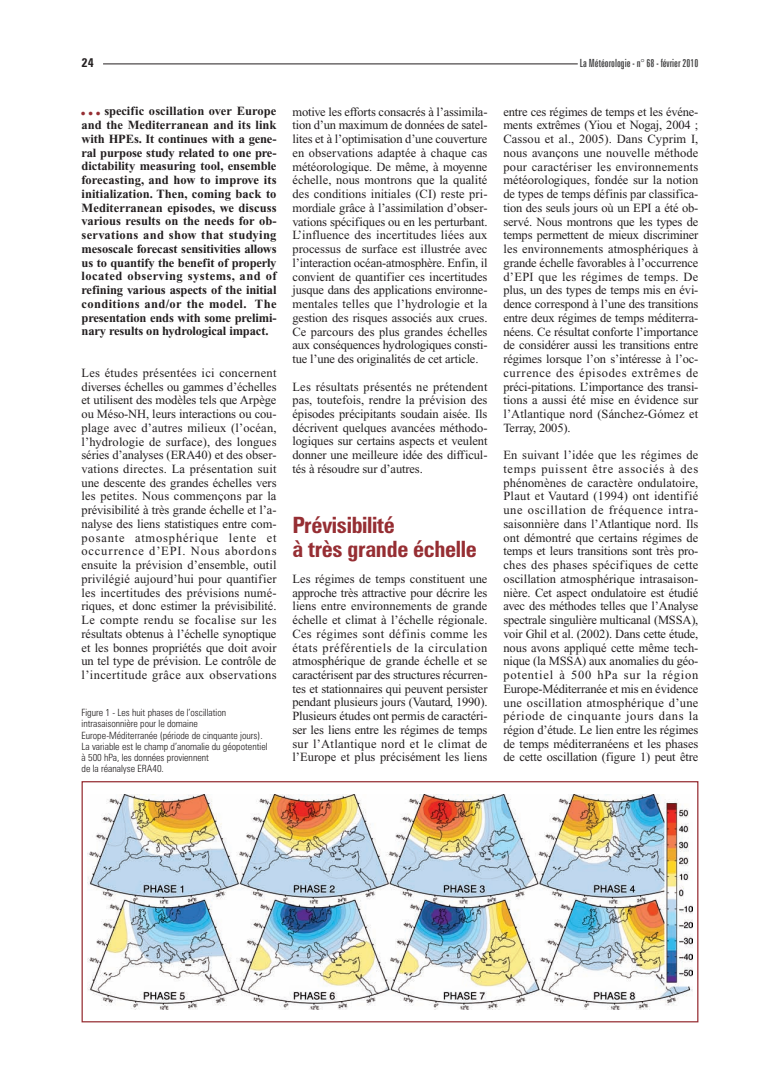
<style>
.page{position:relative;width:780px;height:1088px;background:#fff}
.page>*{position:absolute;margin:0;border:0;box-sizing:border-box;transform-origin:0 0}
.t1{font:700 condensed 22.5px/24px "Zurich BT";letter-spacing:-.015em;color:#962e33}
.t2{font:700 22.5px "Times New Roman";color:#962e33}
.t3{font:12.5px/13.8px "Times New Roman";letter-spacing:-.01em;color:#231f20;text-align:justify}
.t4{font:700 12.5px/13.8px "Times New Roman";letter-spacing:-.01em;color:#231f20;text-align:justify}
.t5{font:700 condensed 12.5px "Zurich BT";color:#231f20}
.t6{font:extra-condensed 11.25px "Zurich BT";color:#3e3e3f}
.t7{font:300 condensed 10px/11.2px "Zurich BT";color:#231f20}
</style>
<div class="page">
<hr style="left:103px;top:64px;width:474px;height:1px;background:#231f20">
<img style="left:88px;top:794px;width:604px;height:215px">
<div style="left:81px;top:781px;width:617px;height:241px;border:1px solid #962e33"></div>
<p class="t5" style="left:81px;top:58px;width:14px">24</p>
<p class="t6" style="left:579px;top:58px;width:120px">La Météorologie - n° 68 - février 2010</p>
<p class="t4" style="left:81px;top:106px;width:196px;text-indent:23px">specific oscillation over Europe and the Mediterranean and its link with HPEs. It continues with a gene&shy;ral purpose study related to one pre&shy;dictability measuring tool, ensemble forecasting, and how to improve its initialization. Then, coming back to Mediterranean episodes, we discuss various results on the needs for ob&shy;servations and show that studying mesoscale forecast sensitivities allows us to quantify the benefit of properly located observing systems, and of refining various aspects of the initial conditions and/or the model. The presentation ends with some prelimi&shy;nary results on hydrological impact.</p>
<p class="t3" style="left:81px;top:367px;width:196px">Les études présentées ici concernent diverses échelles ou gammes d’échelles et utilisent des modèles tels que Arpège ou Méso-NH, leurs interactions ou cou&shy;plage avec d’autres milieux (l’océan, l’hydrologie de surface), des longues séries d’analyses (ERA40) et des obser&shy;vations directes. La présentation suit une descente des grandes échelles vers les petites. Nous commençons par la prévisibilité à très grande échelle et l’a&shy;nalyse des liens statistiques entre com&shy;posante atmosphérique lente et occurrence d’EPI. Nous abordons ensuite la prévision d’ensemble, outil privilégié aujourd’hui pour quantifier les incertitudes des prévisions numé&shy;riques, et donc estimer la prévisibilité.<br>Le compte rendu se focalise sur les résultats obtenus à l’échelle synoptique et les bonnes propriétés que doit avoir un tel type de prévision. Le contrôle de l’incertitude grâce aux observations</p>
<h1 class="t2" style="left:80px;top:100px;width:24px">…</h1>
<p class="t3" style="left:292px;top:106px;width:196px">motive les efforts consacrés à l’assimila&shy;tion d’un maximum de données de satel&shy;lites et à l’optimisation d’une couverture en observations adaptée à chaque cas météorologique. De même, à moyenne échelle, nous montrons que la qualité des conditions initiales (CI) reste pri&shy;mordiale grâce à l’assimilation d’obser&shy;vations spécifiques ou en les perturbant.<br>L’influence des incertitudes liées aux processus de surface est illustrée avec l’interaction océan-atmosphère. Enfin, il convient de quantifier ces incertitudes jusque dans des applications environne&shy;mentales telles que l’hydrologie et la gestion des risques associés aux crues.<br>Ce parcours des plus grandes échelles aux conséquences hydrologiques consti&shy;tue l’une des originalités de cet article.</p>
<p class="t3" style="left:292px;top:381px;width:196px">Les résultats présentés ne prétendent pas, toutefois, rendre la prévision des épisodes précipitants soudain aisée. Ils décrivent quelques avancées méthodo&shy;logiques sur certains aspects et veulent donner une meilleure idée des difficul&shy;tés à résoudre sur d’autres.</p>
<p class="t3" style="left:503px;top:106px;width:196px">entre ces régimes de temps et les événe&shy;ments extrêmes (Yiou et Nogaj, 2004 ; Cassou et al., 2005). Dans Cyprim I, nous avançons une nouvelle méthode pour caractériser les environnements météorologiques, fondée sur la notion de types de temps définis par classifica&shy;tion des seuls jours où un EPI a été ob&shy;servé. Nous montrons que les types de temps permettent de mieux discriminer les environnements atmosphériques à grande échelle favorables à l’occurrence d’EPI que les régimes de temps. De plus, un des types de temps mis en évi&shy;dence correspond à l’une des transitions entre deux régimes de temps méditerra&shy;néens. Ce résultat conforte l’importance de considérer aussi les transitions entre régimes lorsque l’on s’intéresse à l’oc&shy;currence des épisodes extrêmes de préci-pitations. L’importance des transi&shy;tions a aussi été mise en évidence sur l’Atlantique nord (Sánchez-Gómez et Terray, 2005).</p>
<p class="t3" style="left:503px;top:449px;width:196px">En suivant l’idée que les régimes de temps puissent être associés à des phénomènes de caractère ondulatoire, Plaut et Vautard (1994) ont identifié une oscillation de fréquence intra&shy;saisonnière dans l’Atlantique nord. Ils ont démontré que certains régimes de temps et leurs transitions sont très pro&shy;ches des phases spécifiques de cette oscillation atmosphérique intrasaison&shy;nière. Cet aspect ondulatoire est étudié avec des méthodes telles que l’Analyse spectrale singulière multicanal (MSSA), voir Ghil et al. (2002). Dans cette étude, nous avons appliqué cette même tech&shy;nique (la MSSA) aux anomalies du géo&shy;potentiel à 500 hPa sur la région Europe-Méditerranée et mis en évidence une oscillation atmosphérique d’une période de cinquante jours dans la région d’étude. Le lien entre les régimes de temps méditerranéens et les phases de cette oscillation (figure 1) peut être</p>
<h1 class="t1" style="left:292px;top:515px;width:186px">Prévisibilité<br>à très grande échelle</h1>
<p class="t3" style="left:292px;top:573px;width:196px">Les régimes de temps constituent une approche très attractive pour décrire les liens entre environnements de grande échelle et climat à l’échelle régionale.<br>Ces régimes sont définis comme les états préférentiels de la circulation atmosphérique de grande échelle et se caractérisent par des structures récurren&shy;tes et stationnaires qui peuvent persister pendant plusieurs jours (Vautard, 1990).<br>Plusieurs études ont permis de caractéri&shy;ser les liens entre les régimes de temps sur l’Atlantique nord et le climat de l’Europe et plus précisément les liens</p>
<p class="t7" style="left:81px;top:708px;width:187px">Figure 1 - Les huit phases de l’oscillation intrasaisonnière pour le domaine Europe-Méditerranée (période de cinquante jours).<br>La variable est le champ d’anomalie du géopotentiel à 500 hPa, les données proviennent<br>de la réanalyse ERA40.</p>
</div>
